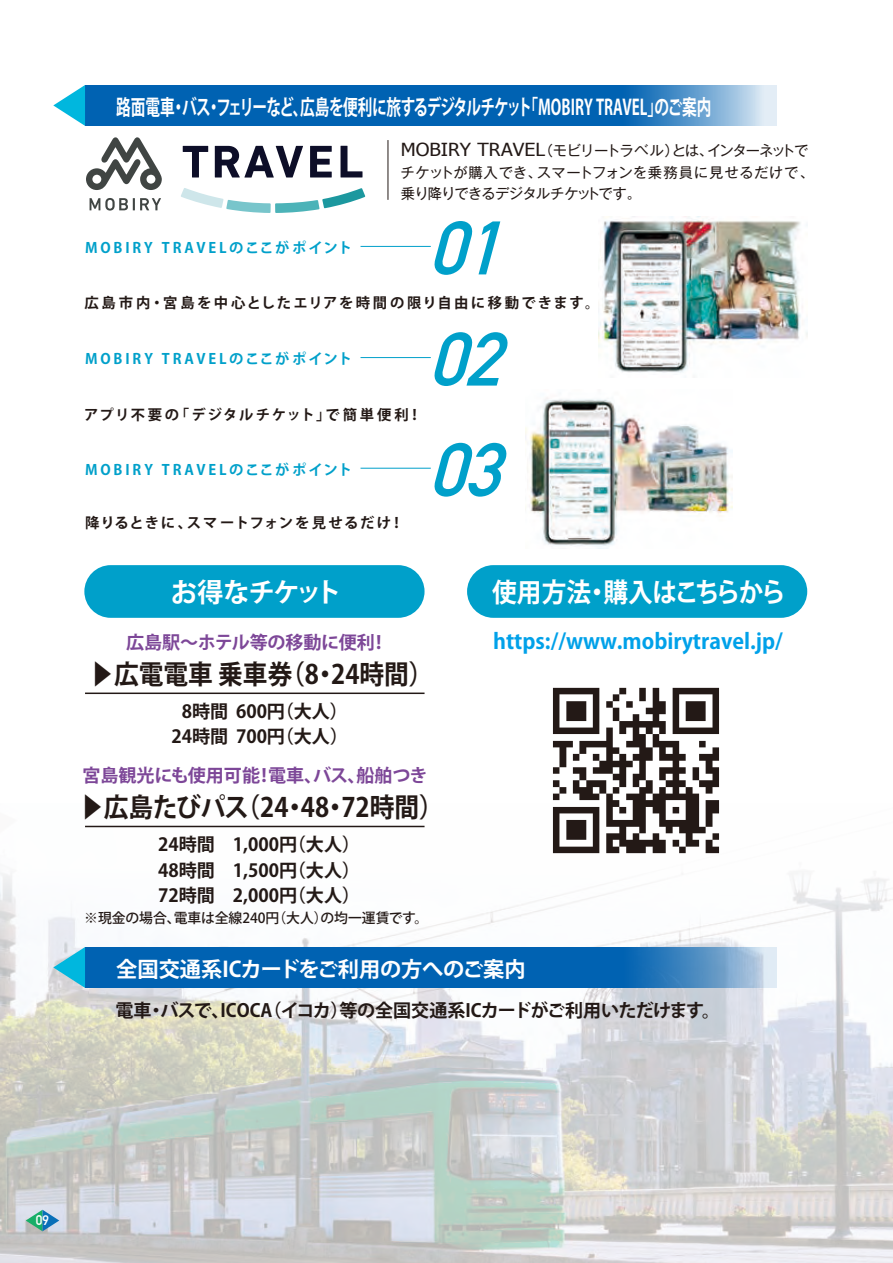
<style>
.page{position:relative;width:893px;height:1263px;background:#fff}
.page>*{position:absolute;margin:0;border:0;box-sizing:border-box;transform-origin:0 0}
.t1{font:italic 700 74.4px "DIN Alternate";color:#00a0ca}
.t2{font:700 26.55px "Koz Go Pr 6 N";color:#231916;scale:.93 1}
.t3{font:700 26.55px "Koz Go Pr 6 N";letter-spacing:-.06em;color:#fff;scale:.93 1}
.t4{font:700 26.55px "Koz Go Pr 6 N";letter-spacing:-.06em;color:#fff}
.t5{font:700 21.3px "Koz Go Pr 6 N";letter-spacing:-.02em;color:#fff;scale:.69 1}
.t6{font:700 21.3px "Koz Go Pr 6 N";color:#00a1e9}
.t7{font:700 21.3px "Koz Go Pr 6 N";letter-spacing:-.02em;color:#fff}
.t8{font:700 18px/25.5px "Koz Go Pr 6 N";color:#231916;text-align:center}
.t9{font:700 18px "Koz Go Pr 6 N";letter-spacing:-.01em;color:#7d4798}
.t10{font:14.4px/21.3px "Gothic MB101 Pr 6 N";letter-spacing:-.05em;color:#231916}
.t11{font:700 14.4px "Koz Go Pr 6 N";letter-spacing:.195em;color:#00a0ca}
.t12{font:700 14.4px "Koz Go Pr 6 N";letter-spacing:.16em;color:#231916}
.t13{font:700 14.4px "Koz Go Pr 6 N";letter-spacing:.13em;color:#231916}
.t14{font:700 14.4px "Koz Go Pr 6 N";letter-spacing:.09em;color:#231916}
.t15{font:500 13.8px "Koz Go Pr 6 N";color:#231916}
.t16{font:700 13.8px "DIN Alternate";color:#fff}
.s1{font-family:"Tahoma";font-size:18px}
.s2{font-family:"Menlo";font-size:18px}
</style>
<div class="page">
<img style="left:0;top:825px;width:893px;height:438px">
<svg style="left:26px;top:1210px;width:33px;height:21px"></svg>
<svg style="left:85px;top:85px;width:691px;height:41px;background:#1870b9"></svg>
<hr style="left:388px;top:140px;width:1px;height:60px;background:#231916">
<hr style="left:361px;top:246px;width:70px;height:1px;background:#00a0ca">
<hr style="left:361px;top:357px;width:70px;height:1px;background:#00a0ca">
<hr style="left:361px;top:468px;width:70px;height:1px;background:#00a0ca">
<img style="left:599px;top:216px;width:208px;height:157px">
<img style="left:526px;top:398px;width:207px;height:149px">
<div style="left:84px;top:565px;width:341px;height:53px;background:#00a0ca;border-radius:26px"></div>
<div style="left:467px;top:565px;width:340px;height:53px;background:#00a0ca;border-radius:26px"></div>
<img style="left:534px;top:687px;width:204px;height:186px">
<hr style="left:85px;top:692px;width:340px;height:2px;background:#231916">
<hr style="left:85px;top:826px;width:340px;height:1px;background:#231916">
<svg style="left:53px;top:85px;width:32px;height:41px"></svg>
<svg style="left:85px;top:947px;width:691px;height:41px;background:#146db6"></svg>
<svg style="left:53px;top:947px;width:32px;height:41px"></svg>
<svg style="left:90px;top:198px;width:71px;height:13px"></svg>
<svg style="left:86px;top:137px;width:76px;height:53px"></svg>
<svg style="left:183px;top:146px;width:25px;height:31px"></svg>
<svg style="left:215px;top:146px;width:88px;height:32px"></svg>
<svg style="left:310px;top:146px;width:22px;height:31px"></svg>
<svg style="left:341px;top:146px;width:21px;height:31px"></svg>
<svg style="left:181px;top:188px;width:184px;height:25px"></svg>
<p class="t5" style="left:116px;top:95px;width:864px">路面電車・バス・フェリーなど、広島を便利に旅するデジタルチケット「MOBIRY TRAVEL」のご案内</p>
<p class="t10" style="left:400px;top:139px;width:415px"><span class="s1">MOBI</span><span class="s2">R</span><span class="s1">Y T</span><span class="s2">R</span><span class="s1">AVEL</span>（モビリートラベル）とは、インターネットでチケットが購入でき、スマートフォンを乗務員に見せるだけで、乗り降りできるデジタルチケットです。</p>
<p class="t11" style="left:85px;top:240px;width:269px">MOBIRY TRAVELのここがポイント</p>
<h1 class="t1" style="left:428px;top:192px;width:101px">01</h1>
<p class="t12" style="left:84px;top:294px;width:517px">広島市内・宮島を中心としたエリアを時間の限り自由に移動できます。</p>
<p class="t11" style="left:85px;top:351px;width:269px">MOBIRY TRAVELのここがポイント</p>
<p class="t13" style="left:84px;top:406px;width:339px">アプリ不要の「デジタルチケット」で簡単便利！</p>
<p class="t11" style="left:85px;top:461px;width:269px">MOBIRY TRAVELのここがポイント</p>
<p class="t14" style="left:85px;top:515px;width:320px">降りるときに、スマートフォンを見せるだけ！</p>
<h1 class="t1" style="left:428px;top:303px;width:101px">02</h1>
<h1 class="t1" style="left:428px;top:413px;width:101px">03</h1>
<h2 class="t4" style="left:171px;top:577px;width:173px">お得なチケット</h2>
<h2 class="t3" style="left:492px;top:577px;width:317px">使用方法・購入はこちらから</h2>
<p class="t9" style="left:126px;top:632px;width:263px">広島駅～ホテル等の移動に便利！</p>
<p class="t6" style="left:493px;top:629px;width:291px">https://www.mobirytravel.jp/</p>
<h2 class="t2" style="left:89px;top:659px;width:372px">▶広電電車 乗車券（8・24時間）</h2>
<p class="t8" style="left:172px;top:699px;width:178px">8時間 600円（大人）<br>24時間 700円（大人）</p>
<p class="t9" style="left:82px;top:766px;width:347px">宮島観光にも使用可能！電車、バス、船舶つき</p>
<h2 class="t2" style="left:79px;top:792px;width:394px">▶広島たびパス（24・48・72時間）</h2>
<p class="t8" style="left:158px;top:832px;width:204px;text-align:justify">24時間　1,000円（大人）48時間　1,500円（大人）72時間　2,000円（大人）</p>
<p class="t15" style="left:84px;top:910px;width:346px">※現金の場合、電車は全線240円（大人）の均一運賃です。</p>
<p class="t7" style="left:116px;top:957px;width:411px">全国交通系ICカードをご利用の方へのご案内</p>
<p class="t8" style="left:115px;top:997px;width:606px">電車・バスで、ICOCA（イコカ）等の全国交通系ICカードがご利用いただけます。</p>
<p class="t16" style="left:36px;top:1210px;width:15px">09</p>
</div>
